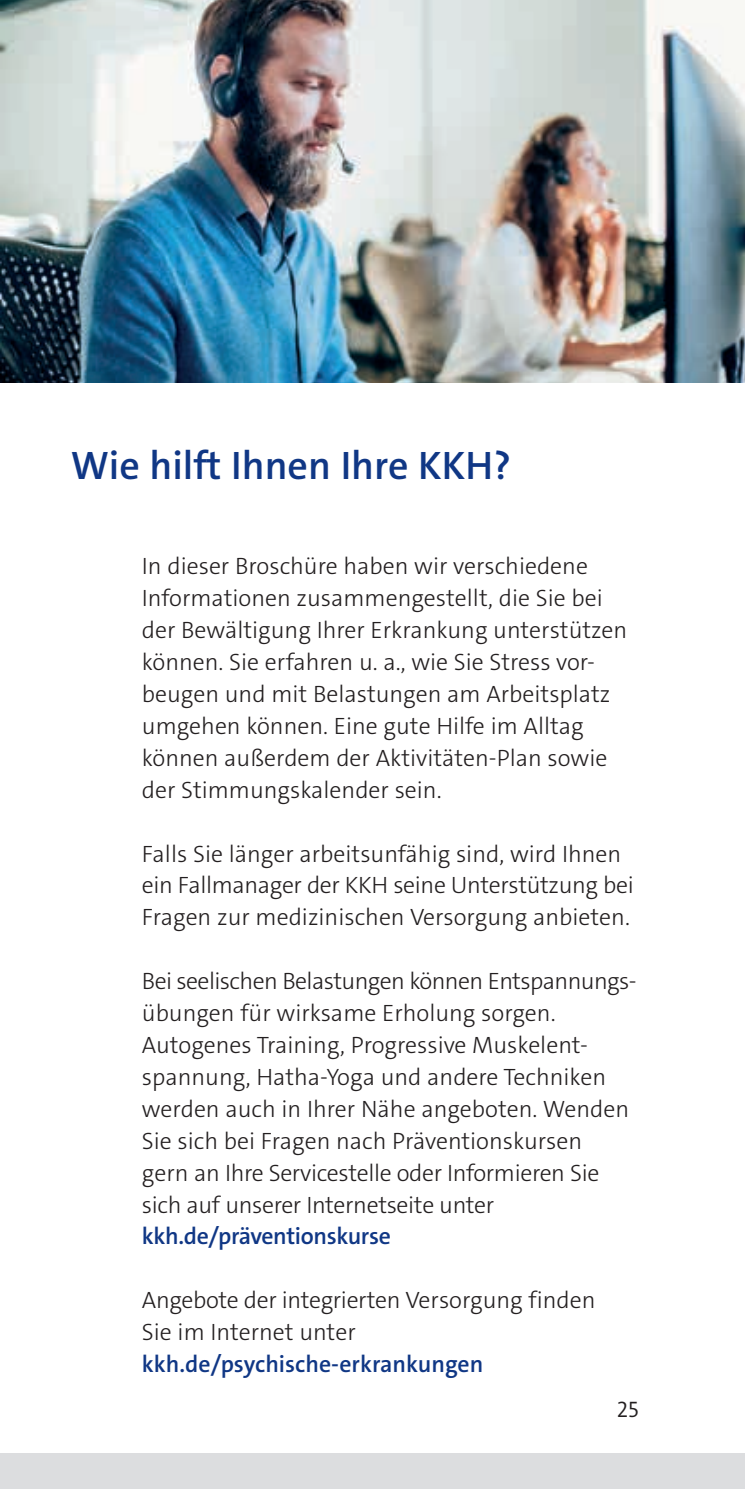
<style>
.page{position:relative;width:745px;height:1489px;background:#fff}
.page>*{position:absolute;margin:0;border:0;box-sizing:border-box;transform-origin:0 0}
.t1{font:600 40px "The Sans C4 s";color:#103785}
.t2{font:300 23.75px/32px "The Sans C4 s";color:#231f20}
.t3{font:600 23.75px "The Sans C4 s";letter-spacing:-.015em;color:#103785}
.t4{font:300 22.5px "The Sans C4 s";color:#231f20}
</style>
<div class="page">
<div style="left:0;top:1453px;width:744px;height:35px;background:#dcdddf"></div>
<img style="left:1px;top:0;width:743px;height:383px">
<h1 class="t1" style="left:71px;top:439px;width:441px">Wie hilft Ihnen Ihre KKH?</h1>
<p class="t2" style="left:142px;top:550px;width:486px">In dieser Broschüre haben wir verschiedene Informationen zusammengestellt, die Sie bei der Bewältigung Ihrer Erkrankung unterstützen können. Sie erfahren u. a., wie Sie Stress vor&shy;beugen und mit Belastungen am Arbeitsplatz umgehen können. Eine gute Hilfe im Alltag können außerdem der Aktivitäten-Plan sowie der Stimmungskalender sein.</p>
<p class="t2" style="left:142px;top:837px;width:493px">Falls Sie länger arbeitsunfähig sind, wird Ihnen ein Fallmanager der KKH seine Unterstützung bei<br>Fragen zur medizinischen Versorgung anbieten.</p>
<p class="t2" style="left:142px;top:965px;width:493px">Bei seelischen Belastungen können Entspannungs&shy;übungen für wirksame Erholung sorgen.<br>Autogenes Training, Progressive Muskelent&shy;spannung, Hatha-Yoga und andere Techniken werden auch in Ihrer Nähe angeboten. Wenden Sie sich bei Fragen nach Präventionskursen gern an Ihre Servicestelle oder Informieren Sie sich auf unserer Internetseite unter</p>
<p class="t3" style="left:142px;top:1221px;width:250px">kkh.de/präventionskurse</p>
<p class="t2" style="left:142px;top:1284px;width:455px">Angebote der integrierten Versorgung finden<br>Sie im Internet unter</p>
<p class="t3" style="left:142px;top:1348px;width:343px">kkh.de/psychische-erkrankungen</p>
<p class="t4" style="left:616px;top:1394px;width:23px">25</p>
</div>
